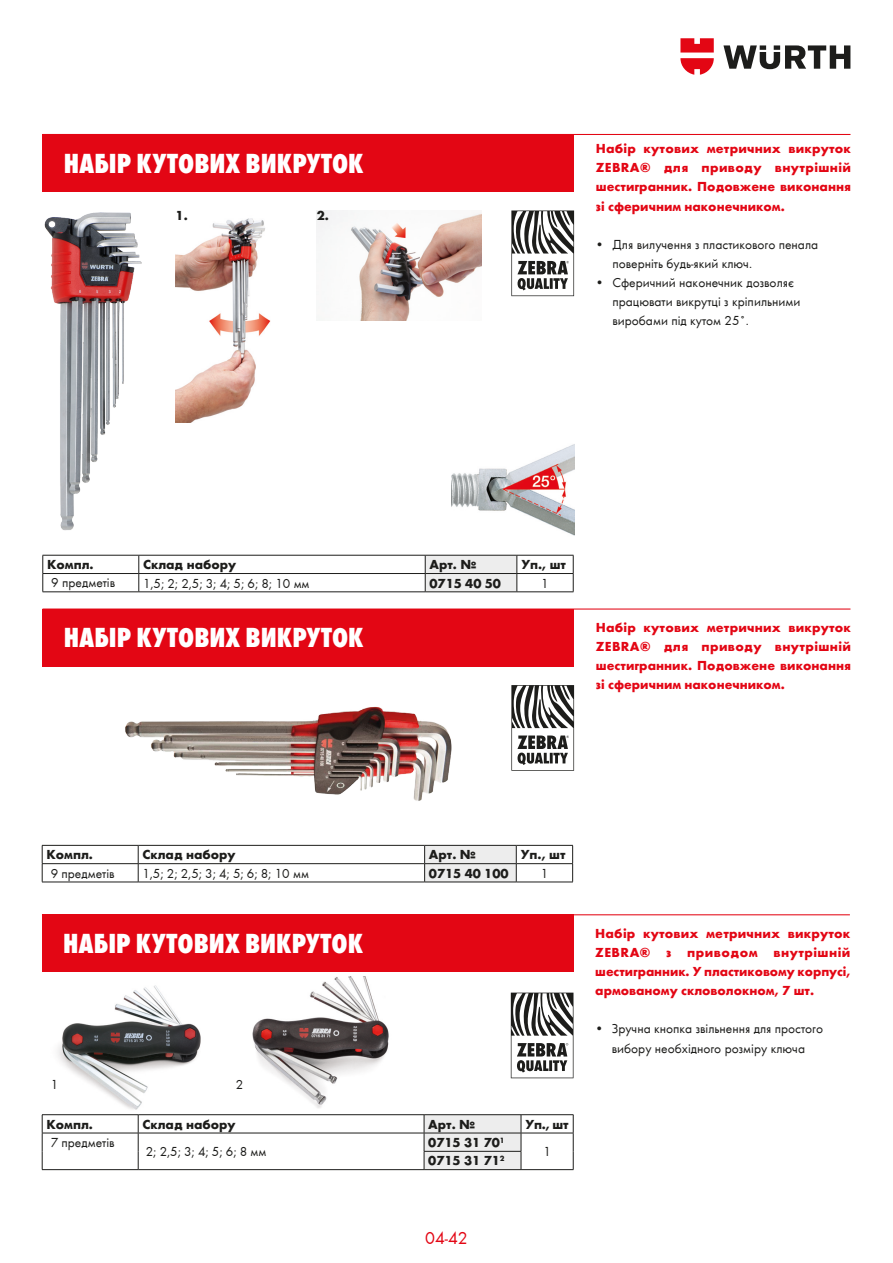
<style>
.page{position:relative;width:893px;height:1263px;background:#fff}
.page>*{position:absolute;margin:0;border:0;box-sizing:border-box;transform-origin:0 0}
.t1{font:800 condensed 28.5px "Wuerth";color:#fff}
.t2{font:18px "Wuerth";color:#e30614}
.t3{font:700 13.5px/19.2px "Wuerth";color:#e30614;text-align:justify}
.t4{font:13.5px/19.2px "Wuerth";color:#1d1d1b}
.t5{font:700 13.5px "Wuerth";color:#1d1d1b}
</style>
<div class="page">
<svg style="left:723px;top:45px;width:127px;height:24px"></svg>
<svg style="left:680px;top:38px;width:34px;height:37px"></svg>
<svg style="left:511px;top:210px;width:63px;height:86px"></svg>
<svg style="left:511px;top:685px;width:63px;height:86px"></svg>
<hr style="left:43px;top:134px;width:807px;height:1px;background:#e30614">
<hr style="left:43px;top:608px;width:807px;height:2px;background:#e30614">
<div style="left:43px;top:134px;width:531px;height:58px;background:#e30614"></div>
<div style="left:43px;top:609px;width:531px;height:57px;background:#e30614"></div>
<img style="left:44px;top:212px;width:98px;height:319px">
<img style="left:317px;top:210px;width:165px;height:110px">
<img style="left:176px;top:218px;width:95px;height:205px">
<img style="left:452px;top:444px;width:122px;height:92px">
<hr style="left:43px;top:555px;width:96px;height:1px;background:#1d1d1b">
<hr style="left:139px;top:555px;width:286px;height:1px;background:#1d1d1b">
<hr style="left:517px;top:555px;width:56px;height:1px;background:#1d1d1b">
<hr style="left:43px;top:573px;width:96px;height:1px;background:#1d1d1b">
<svg style="left:43px;top:555px;width:1px;height:36px"></svg>
<hr style="left:139px;top:573px;width:286px;height:1px;background:#1d1d1b">
<svg style="left:139px;top:555px;width:1px;height:36px"></svg>
<hr style="left:517px;top:573px;width:56px;height:1px;background:#1d1d1b">
<svg style="left:425px;top:555px;width:93px;height:36px;background:#dfdfdf"></svg>
<svg style="left:573px;top:555px;width:1px;height:36px"></svg>
<hr style="left:43px;top:591px;width:96px;height:1px;background:#1d1d1b">
<hr style="left:139px;top:591px;width:286px;height:1px;background:#1d1d1b">
<hr style="left:425px;top:591px;width:92px;height:1px;background:#1d1d1b">
<hr style="left:517px;top:591px;width:56px;height:1px;background:#1d1d1b">
<hr style="left:42px;top:845px;width:96px;height:1px;background:#1d1d1b">
<hr style="left:138px;top:845px;width:287px;height:1px;background:#1d1d1b">
<hr style="left:516px;top:845px;width:57px;height:1px;background:#1d1d1b">
<hr style="left:42px;top:863px;width:96px;height:1px;background:#1d1d1b">
<svg style="left:42px;top:846px;width:1px;height:36px"></svg>
<hr style="left:138px;top:863px;width:287px;height:1px;background:#1d1d1b">
<svg style="left:138px;top:846px;width:1px;height:36px"></svg>
<hr style="left:516px;top:863px;width:57px;height:1px;background:#1d1d1b">
<svg style="left:424px;top:845px;width:93px;height:37px;background:#dbdbdb"></svg>
<svg style="left:572px;top:846px;width:1px;height:36px"></svg>
<hr style="left:42px;top:882px;width:96px;height:1px;background:#1d1d1b">
<hr style="left:138px;top:882px;width:287px;height:1px;background:#1d1d1b">
<hr style="left:425px;top:882px;width:91px;height:1px;background:#1d1d1b">
<hr style="left:516px;top:882px;width:57px;height:1px;background:#1d1d1b">
<img style="left:125px;top:706px;width:327px;height:95px">
<svg style="left:511px;top:992px;width:62px;height:86px"></svg>
<hr style="left:42px;top:914px;width:808px;height:1px;background:#e30614">
<div style="left:42px;top:914px;width:531px;height:58px;background:#e30614"></div>
<hr style="left:42px;top:1114px;width:96px;height:1px;background:#1d1d1b">
<hr style="left:138px;top:1114px;width:286px;height:1px;background:#1d1d1b">
<hr style="left:424px;top:1114px;width:97px;height:1px;background:#1d1d1b">
<hr style="left:521px;top:1114px;width:52px;height:1px;background:#1d1d1b">
<hr style="left:42px;top:1133px;width:96px;height:1px;background:#1d1d1b">
<hr style="left:138px;top:1133px;width:286px;height:1px;background:#1d1d1b">
<hr style="left:521px;top:1133px;width:52px;height:1px;background:#1d1d1b">
<svg style="left:42px;top:1115px;width:1px;height:54px"></svg>
<svg style="left:138px;top:1115px;width:1px;height:54px"></svg>
<svg style="left:424px;top:1115px;width:98px;height:54px;background:#e1e1e1"></svg>
<svg style="left:573px;top:1115px;width:1px;height:54px"></svg>
<hr style="left:42px;top:1169px;width:96px;height:1px;background:#1d1d1b">
<hr style="left:138px;top:1169px;width:286px;height:1px;background:#1d1d1b">
<hr style="left:424px;top:1169px;width:97px;height:1px;background:#1d1d1b">
<hr style="left:521px;top:1169px;width:52px;height:1px;background:#1d1d1b">
<img style="left:252px;top:976px;width:137px;height:132px">
<img style="left:57px;top:985px;width:144px;height:125px">
<h1 class="t1" style="left:64px;top:143px;width:301px">НАБІР КУТОВИХ ВИКРУТОК</h1>
<p class="t5" style="left:176px;top:206px;width:14px">1.</p>
<p class="t5" style="left:317px;top:206px;width:14px">2.</p>
<p class="t3" style="left:596px;top:138px;width:257px">Набір кутових метричних викруток ZEBRA® для приводу внутрішній шестигранник. Подовжене виконання зі сферичним наконечником.</p>
<p class="t4" style="left:612px;top:234px;width:207px;text-indent:-17px">• Для вилучення з пластикового пенала поверніть будь-який ключ.</p>
<p class="t4" style="left:612px;top:272px;width:190px;text-indent:-17px">• Сферичний наконечник дозволяє працювати викрутці з кріпильними виробами під кутом 25˚.</p>
<p class="t5" style="left:47px;top:555px;width:48px">Компл.</p>
<p class="t5" style="left:143px;top:555px;width:95px">Склад набору</p>
<p class="t5" style="left:429px;top:555px;width:48px">Арт. №</p>
<p class="t5" style="left:521px;top:555px;width:46px">Уп., шт</p>
<p class="t4" style="left:51px;top:573px;width:65px">9 предметів</p>
<p class="t4" style="left:143px;top:573px;width:168px">1,5; 2; 2,5; 3; 4; 5; 6; 8; 10 мм</p>
<p class="t5" style="left:429px;top:573px;width:73px">0715 40 50</p>
<p class="t4" style="left:541px;top:573px;width:9px">1</p>
<h1 class="t1" style="left:64px;top:618px;width:301px">НАБІР КУТОВИХ ВИКРУТОК</h1>
<p class="t3" style="left:596px;top:616px;width:257px">Набір кутових метричних викруток ZEBRA® для приводу внутрішній шестигранник. Подовжене виконання зі сферичним наконечником.</p>
<p class="t5" style="left:46px;top:845px;width:48px">Компл.</p>
<p class="t5" style="left:142px;top:845px;width:95px">Склад набору</p>
<p class="t5" style="left:429px;top:845px;width:48px">Арт. №</p>
<p class="t5" style="left:520px;top:845px;width:46px">Уп., шт</p>
<p class="t4" style="left:51px;top:863px;width:65px">9 предметів</p>
<p class="t4" style="left:142px;top:863px;width:168px">1,5; 2; 2,5; 3; 4; 5; 6; 8; 10 мм</p>
<p class="t5" style="left:429px;top:863px;width:81px">0715 40 100</p>
<p class="t4" style="left:541px;top:863px;width:9px">1</p>
<h1 class="t1" style="left:63px;top:923px;width:301px">НАБІР КУТОВИХ ВИКРУТОК</h1>
<p class="t3" style="left:595px;top:922px;width:257px">Набір кутових метричних викруток ZEBRA® з приводом внутрішній шестигранник. У пластиковому корпусі, армованому скловолокном, 7 шт.</p>
<p class="t4" style="left:595px;top:1018px;width:230px;text-align:center">• Зручна кнопка звільнення для простого вибору необхідного розміру ключа</p>
<p class="t4" style="left:51px;top:1074px;width:9px">1</p>
<p class="t4" style="left:236px;top:1074px;width:9px">2</p>
<p class="t5" style="left:46px;top:1114px;width:48px">Компл.</p>
<p class="t5" style="left:142px;top:1114px;width:95px">Склад набору</p>
<p class="t5" style="left:428px;top:1114px;width:48px">Арт. №</p>
<p class="t5" style="left:525px;top:1114px;width:45px">Уп., шт</p>
<p class="t4" style="left:51px;top:1132px;width:65px">7 предметів</p>
<p class="t4" style="left:146px;top:1141px;width:122px">2; 2,5; 3; 4; 5; 6; 8 мм</p>
<p class="t5" style="left:428px;top:1132px;width:78px">0715 31 70<sup>1</sup></p>
<p class="t4" style="left:543px;top:1141px;width:9px">1</p>
<p class="t5" style="left:428px;top:1151px;width:78px">0715 31 71<sup>2</sup></p>
<h2 class="t2" style="left:425px;top:1225px;width:44px">04-42</h2>
</div>
